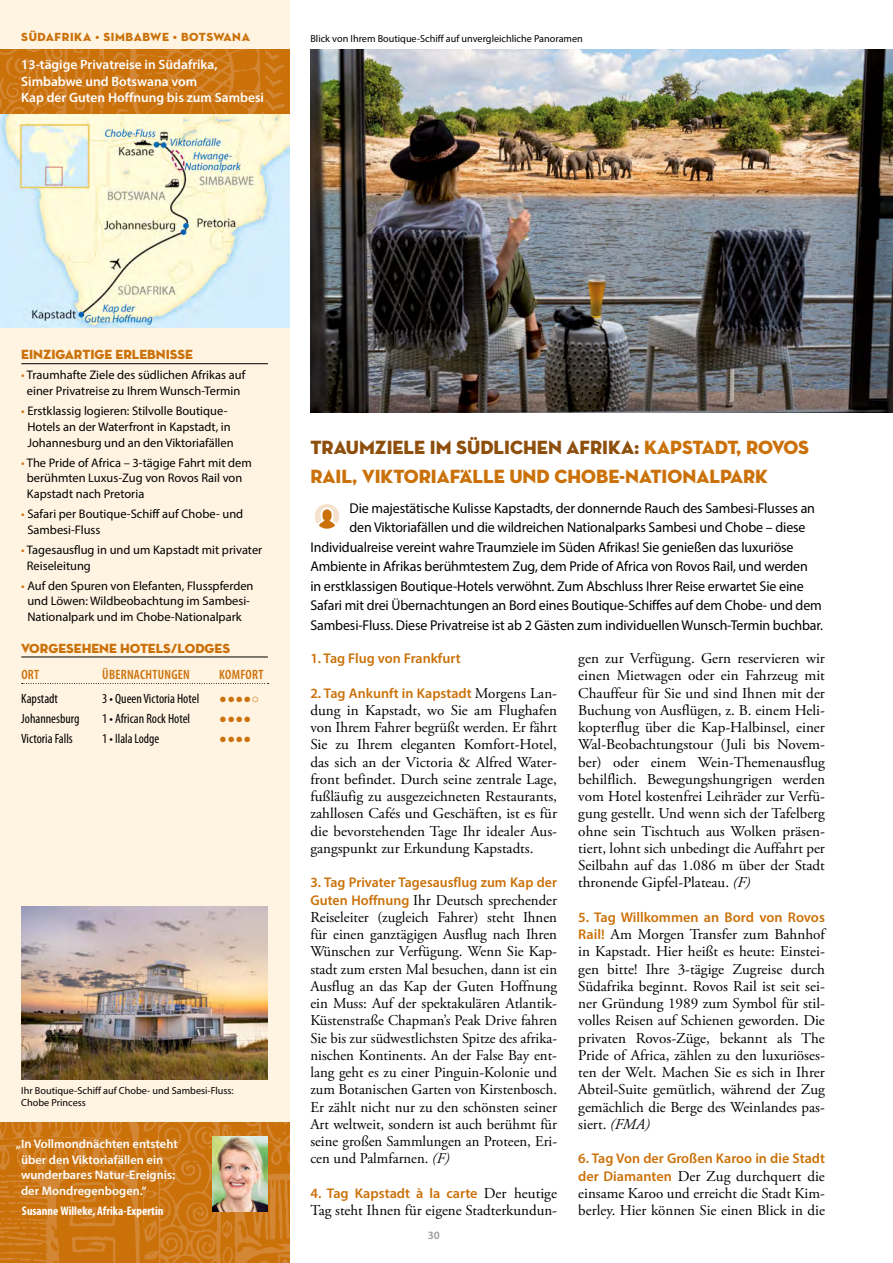
<style>
.page{position:relative;width:893px;height:1263px;background:#fff}
.page>*{position:absolute;margin:0;border:0;box-sizing:border-box;transform-origin:0 0}
.t1{font:19.5px/28.8px "Neutra Disp Titling";color:#cb7109}
.t2{font:15px/17.2px "Adobe Garamond Pro";color:#000;text-align:justify}
.t3{font:14.25px "Myriad Pro";letter-spacing:-.01em;color:#000}
.t4{font:600 14.1px "Myriad Pro";color:#cb7109}
.t5{font:600 13.5px/16.5px "Myriad Pro";color:#fff}
.t6{font:condensed 13.5px "Myriad Pro";color:#000}
.t7{font:13.5px "Neutra Disp Titling";color:#cb7109}
.t8{font:600 condensed 13.5px "Myriad Pro";letter-spacing:.02em;color:#cb7109}
.t9{font:12.75px "Arial";color:#cb7109}
.t10{font:12.45px/15.8px "Myriad Pro";color:#000;text-align:center}
.t11{font:600 12.45px/15.8px "Myriad Pro";color:#fff}
.t12{font:700 condensed 12.45px "Myriad Pro";color:#fff}
.t13{font:12px "Neutra Disp Titling";letter-spacing:.045em;color:#cb7109}
.t14{font:600 11.25px "Myriad Pro";color:#9c9c9d}
.t15{font:10.2px/12.3px "Myriad Pro";color:#000}
.s1{color:#cb7109}
.s2{color:#8e4f0d}
.s3{font-family:"Adobe Garamond Pro";font-weight:400;font-size:15px;color:#000}
.s4{font-family:"Myriad Pro";font-weight:600;font-size:14.1px;color:#cb7109}
.s5{font-style:italic}
</style>
<div class="page">
<div style="left:0;top:0;width:289px;height:1263px;background:#fff3e1"></div>
<img style="left:0;top:1123px;width:289px;height:140px">
<img style="left:0;top:114px;width:289px;height:213px">
<img style="left:21px;top:907px;width:247px;height:172px">
<img style="left:310px;top:49px;width:583px;height:363px">
<img style="left:213px;top:1136px;width:55px;height:75px">
<svg style="left:0;top:49px;width:289px;height:65px;background:#cc7613"></svg>
<hr style="left:21px;top:363px;width:247px;height:1px;background:#000">
<hr style="left:21px;top:657px;width:247px;height:1px;background:#000">
<svg style="left:22px;top:683px;width:246px;height:1px"></svg>
<svg style="left:315px;top:504px;width:24px;height:25px"></svg>
<p class="t13" style="left:21px;top:30px;width:17px">SÜDAFRIKA</p>
<p class="t13" style="left:95px;top:30px;width:122px">• SIMBABWE • BOTSWANA</p>
<p class="t15" style="left:310px;top:32px;width:274px">Blick von Ihrem Boutique-Schiff auf unvergleichliche Panoramen</p>
<p class="t5" style="left:21px;top:56px;width:244px">13-tägige Privatreise in Südafrika,<br>Simbabwe und Botswana vom<br>Kap der Guten Hoffnung bis zum Sambesi</p>
<p class="t7" style="left:21px;top:346px;width:173px">EINZIGARTIGE ERLEBNISSE</p>
<p class="t10" style="left:21px;top:367px;width:226px"><span class="s1">•</span> Traumhafte Ziele des südlichen Afrikas auf einer Privatreise zu Ihrem Wunsch-Termin</p>
<p class="t10" style="left:21px;top:403px;width:214px"><span class="s1">•</span> Erstklassig logieren: Stilvolle Boutique-<br>Hotels an der Waterfront in Kapstadt, in<br>Johannesburg und an den Viktoriafällen</p>
<p class="t10" style="left:27px;top:454px;width:226px;text-align:left;text-indent:-6px"><span class="s1">•</span> The Pride of Africa – 3-tägige Fahrt mit dem berühmten Luxus-Zug von Rovos Rail von<br>Kapstadt nach Pretoria</p>
<p class="t10" style="left:27px;top:506px;width:217px;text-align:left;text-indent:-6px"><span class="s1">•</span> Safari per Boutique-Schiff auf Chobe- und<br>Sambesi-Fluss</p>
<p class="t10" style="left:27px;top:541px;width:237px;text-align:left;text-indent:-6px"><span class="s1">•</span> Tagesausflug in und um Kapstadt mit privater<br>Reiseleitung</p>
<p class="t10" style="left:21px;top:577px;width:234px"><span class="s1">•</span> Auf den Spuren von Elefanten, Flusspferden und Löwen: Wildbeobachtung im Sambesi-<br>Nationalpark und im Chobe-Nationalpark</p>
<p class="t7" style="left:21px;top:639px;width:210px">VORGESEHENE HOTELS/LODGES</p>
<p class="t8" style="left:21px;top:667px;width:19px">ORT</p>
<p class="t8" style="left:102px;top:667px;width:89px">ÜBERNACHTUNGEN</p>
<p class="t8" style="left:219px;top:667px;width:46px">KOMFORT</p>
<p class="t6" style="left:21px;top:691px;width:38px">Kapstadt</p>
<p class="t6" style="left:102px;top:691px;width:98px">3 • Queen Victoria Hotel</p>
<p class="t9" style="left:219px;top:690px;width:42px">●●●●○</p>
<p class="t6" style="left:21px;top:711px;width:60px">Johannesburg</p>
<p class="t6" style="left:102px;top:711px;width:89px">1 • African Rock Hotel</p>
<p class="t9" style="left:219px;top:710px;width:33px">●●●●</p>
<p class="t6" style="left:21px;top:731px;width:53px">Victoria Falls</p>
<p class="t6" style="left:102px;top:731px;width:59px">1 • Ilala Lodge</p>
<p class="t9" style="left:219px;top:730px;width:33px">●●●●</p>
<p class="t15" style="left:21px;top:1084px;width:214px">Ihr Boutique-Schiff auf Chobe- und Sambesi-Fluss:<br>Chobe Princess</p>
<p class="t11" style="left:21px;top:1135px;width:158px;text-indent:-5px">„In Vollmondnächten entsteht über den Viktoriafällen ein wunderbares Natur-Ereignis: der Mondregenbogen.“</p>
<p class="t12" style="left:22px;top:1204px;width:143px">Susanne Willeke, Afrika-Expertin</p>
<h1 class="t1" style="left:310px;top:433px;width:500px"><span class="s2">TRAUMZIELE IM SÜDLICHEN AFRIKA:</span> KAPSTADT, ROVOS<br>RAIL, VIKTORIAFÄLLE UND CHOBE-NATIONALPARK</h1>
<p class="t3" style="left:350px;top:499px;width:467px">Die majestätische Kulisse Kapstadts, der donnernde Rauch des Sambesi-Flusses an</p>
<p class="t3" style="left:350px;top:519px;width:458px">den Viktoriafällen und die wildreichen Nationalparks Sambesi und Chobe – diese</p>
<p class="t3" style="left:310px;top:538px;width:485px">Individualreise vereint wahre Traumziele im Süden Afrikas! Sie genießen das luxuriöse</p>
<p class="t3" style="left:310px;top:558px;width:499px">Ambiente in Afrikas berühmtestem Zug, dem Pride of Africa von Rovos Rail, und werden</p>
<p class="t3" style="left:310px;top:577px;width:495px">in erstklassigen Boutique-Hotels verwöhnt. Zum Abschluss Ihrer Reise erwartet Sie eine</p>
<p class="t3" style="left:310px;top:597px;width:513px">Safari mit drei Übernachtungen an Bord eines Boutique-Schiffes auf dem Chobe- und dem</p>
<p class="t3" style="left:310px;top:616px;width:514px">Sambesi-Fluss. Diese Privatreise ist ab 2 Gästen zum individuellen Wunsch-Termin buchbar.</p>
<p class="t4" style="left:310px;top:649px;width:152px">1. Tag Flug von Frankfurt</p>
<p class="t4" style="left:310px;top:684px;width:248px">2. Tag Ankunft in Kapstadt <span class="s3">Morgens Lan-</span></p>
<p class="t2" style="left:310px;top:702px;width:248px">dung in Kapstadt, wo Sie am Flughafen von Ihrem Fahrer begrüßt werden. Er fährt Sie zu Ihrem eleganten Komfort-Hotel, das sich an der Victoria &amp; Alfred Water&shy;front befindet. Durch seine zentrale Lage, fußläufig zu ausgezeichneten Restaurants, zahllosen Cafés und Geschäften, ist es für die bevorstehenden Tage Ihr idealer Aus&shy;gangspunkt zur Erkundung Kapstadts.</p>
<p class="t4" style="left:310px;top:874px;width:248px">3. Tag Privater Tagesausflug zum Kap der</p>
<p class="t2" style="left:310px;top:892px;width:248px"><span class="s4">Guten Hoffnung</span> Ihr Deutsch sprechender Reiseleiter (zugleich Fahrer) steht Ihnen für einen ganztägigen Ausflug nach Ihren Wünschen zur Verfügung. Wenn Sie Kap&shy;stadt zum ersten Mal besuchen, dann ist ein Ausflug an das Kap der Guten Hoffnung ein Muss: Auf der spektakulären Atlantik-Küstenstraße Chapman’s Peak Drive fahren Sie bis zur südwestlichsten Spitze des afrika&shy;nischen Kontinents. An der False Bay ent&shy;lang geht es zu einer Pinguin-Kolonie und zum Botanischen Garten von Kirstenbosch.<br>Er zählt nicht nur zu den schönsten seiner Art weltweit, sondern ist auch berühmt für seine großen Sammlungen an Proteen, Eri&shy;cen und Palmfarnen. <span class="s5">(F)</span></p>
<p class="t4" style="left:310px;top:1184px;width:248px">4. Tag Kapstadt à la carte <span class="s3">Der heutige</span></p>
<p class="t2" style="left:310px;top:1202px;width:248px">Tag steht Ihnen für eigene Stadterkundun-</p>
<p class="t2" style="left:578px;top:650px;width:248px">gen zur Verfügung. Gern reservieren wir einen Mietwagen oder ein Fahrzeug mit Chauffeur für Sie und sind Ihnen mit der Buchung von Ausflügen, z. B. einem Heli&shy;kopterflug über die Kap-Halbinsel, einer Wal-Beobachtungstour (Juli bis Novem&shy;ber) oder einem Wein-Themenausflug behilflich. Bewegungshungrigen werden vom Hotel kostenfrei Leihräder zur Verfü&shy;gung gestellt. Und wenn sich der Tafelberg ohne sein Tischtuch aus Wolken präsen&shy;tiert, lohnt sich unbedingt die Auffahrt per Seilbahn auf das 1.086 m über der Stadt thronende Gipfel-Plateau. <span class="s5">(F)</span></p>
<p class="t4" style="left:578px;top:908px;width:248px">5. Tag Willkommen an Bord von Rovos</p>
<p class="t2" style="left:578px;top:926px;width:248px"><span class="s4">Rail!</span> Am Morgen Transfer zum Bahnhof in Kapstadt. Hier heißt es heute: Einstei&shy;gen bitte! Ihre 3-tägige Zugreise durch Südafrika beginnt. Rovos Rail ist seit sei&shy;ner Gründung 1989 zum Symbol für stil&shy;volles Reisen auf Schienen geworden. Die privaten Rovos-Züge, bekannt als The Pride of Africa, zählen zu den luxuriöses&shy;ten der Welt. Machen Sie es sich in Ihrer Abteil-Suite gemütlich, während der Zug gemächlich die Berge des Weinlandes pas&shy;siert. <span class="s5">(FMA)</span></p>
<p class="t4" style="left:578px;top:1150px;width:248px">6. Tag Von der Großen Karoo in die Stadt</p>
<p class="t2" style="left:578px;top:1168px;width:248px"><span class="s4">der Diamanten</span> Der Zug durchquert die einsame Karoo und erreicht die Stadt Kim&shy;berley. Hier können Sie einen Blick in die</p>
<p class="t14" style="left:428px;top:1228px;width:14px">30</p>
</div>
